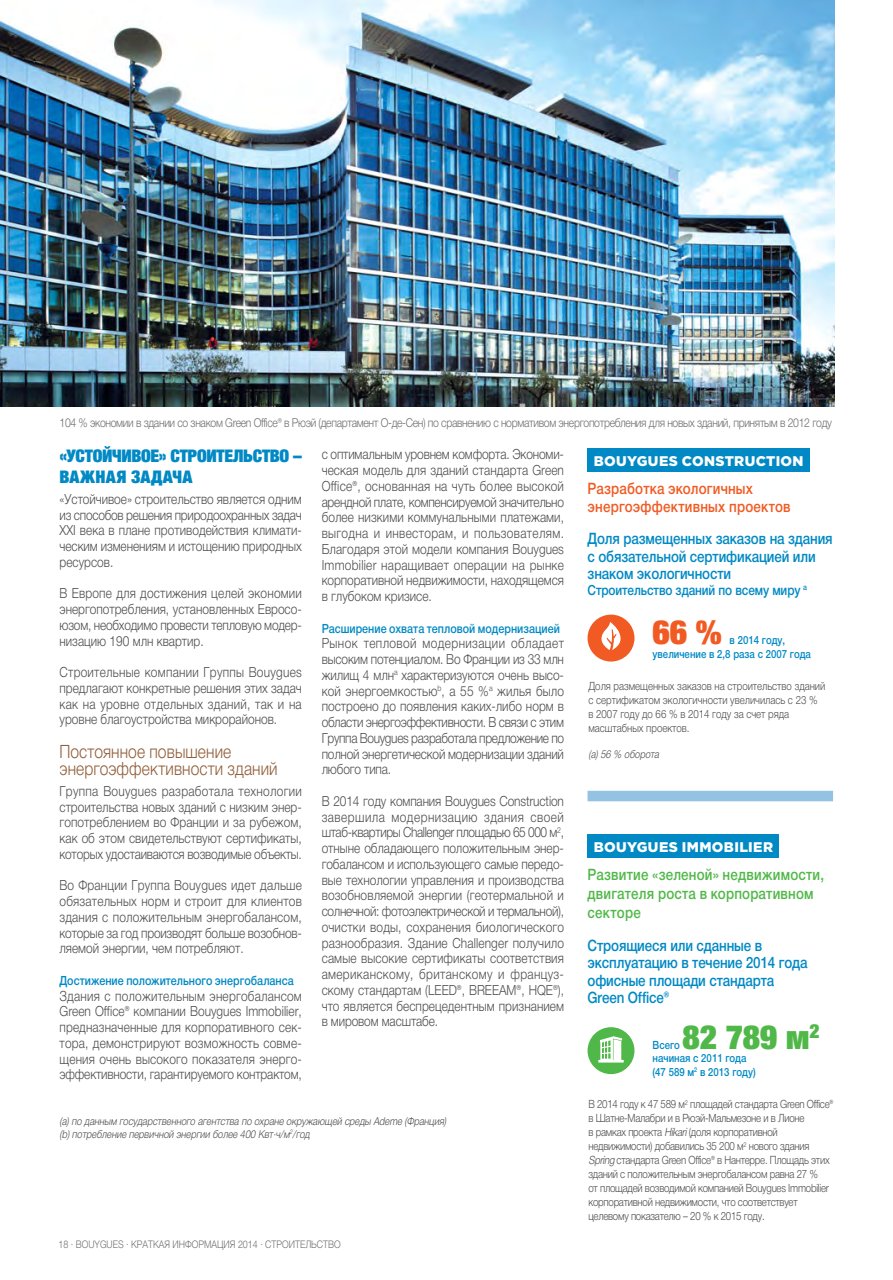
<style>
.page{position:relative;width:893px;height:1280px;background:#fff}
.page>*{position:absolute;margin:0;border:0;box-sizing:border-box;transform-origin:0 0}
.t1{font:900 condensed 33.25px "Helvetica Neue LTCYR";color:#50b848}
.t2{font:900 condensed 33.25px "Helvetica Neue LTCYR";color:#f15a22}
.t3{font:300 18.38px/17.5px "Helvetica Neue LTCYR";letter-spacing:.005em;color:#905d39;scale:.85 1}
.t4{font:900 condensed 17.5px/21px "Helvetica Neue LTCYR";letter-spacing:-.015em;color:#0089c4}
.t5{font:500 15.75px/17.5px "Helvetica Neue LTCYR";letter-spacing:-.01em;color:#0089c4;scale:.85 1}
.t6{font:500 15.75px/18.9px "Helvetica Neue LTCYR";letter-spacing:.015em;color:#50b848;scale:.85 1}
.t7{font:500 15.75px/17.5px "Helvetica Neue LTCYR";letter-spacing:.015em;color:#f15a22;scale:.85 1}
.t8{font:300 14px/15.8px "Helvetica Neue LTCYR";letter-spacing:-.005em;color:#4c4c4e;text-align:justify;scale:.85 1}
.t9{font:900 14px "Gotham";letter-spacing:.025em;color:#fff}
.t10{font:500 14px "Helvetica Neue LTCYR";letter-spacing:-.01em;color:#0089c4;scale:.85 1}
.t11{font:500 12.6px "Helvetica Neue LTCYR";color:#0089c4;scale:.85 1}
.t12{font:300 12.25px "Helvetica Neue LTCYR";letter-spacing:-.03em;color:#6d6e70;scale:.85 1}
.t13{font:300 11.38px/14px "Helvetica Neue LTCYR";letter-spacing:-.025em;color:#4c4c4e;scale:.85 1}
.t14{font:300 11.38px/14px "Helvetica Neue LTCYR";color:#4c4c4e;scale:.85 1}
.t15{font:500 11.38px/14px "Helvetica Neue LTCYR";color:#0089c4;scale:.85 1}
.t16{font:italic 300 10.85px/13.1px "Helvetica Neue LTCYR";color:#4c4c4e;scale:.85 1}
.t17{font:300 10.5px "Helvetica Neue LTCYR";color:#6d6e70;scale:.85 1}
.s1{font-style:italic}
</style>
<div class="page">
<img style="left:0;top:0;width:834px;height:407px">
<div style="left:588px;top:791px;width:245px;height:10px;background:#93c2e2"></div>
<div style="left:588px;top:448px;width:222px;height:24px;background:#0089c4"></div>
<div style="left:588px;top:615px;width:46px;height:46px;background:#f15a22;border-radius:50%"></div>
<svg style="left:601px;top:622px;width:20px;height:28px"></svg>
<div style="left:588px;top:834px;width:191px;height:24px;background:#0089c4"></div>
<div style="left:588px;top:1027px;width:46px;height:47px;background:#50b848;border-radius:50%"></div>
<svg style="left:598px;top:1036px;width:26px;height:26px"></svg>
<p class="t12" style="left:60px;top:418px;width:910px">104 % экономии в здании со знаком Green Office® в Рюэй (департамент О-де-Сен) по сравнению с нормативом энергопотребления для новых зданий, принятым в 2012 году</p>
<p class="t4" style="left:60px;top:447px;width:244px">«УСТОЙЧИВОЕ» СТРОИТЕЛЬСТВО –<br>ВАЖНАЯ ЗАДАЧА</p>
<p class="t8" style="left:60px;top:492px;width:287px">«Устойчивое» строительство является одним из способов решения природоохранных задач XXI века в плане противодействия климати&shy;ческим изменениям и истощению природных ресурсов.</p>
<p class="t8" style="left:60px;top:587px;width:287px">В Европе для достижения целей экономии энергопотребления, установленных Евросо&shy;юзом, необходимо провести тепловую модер&shy;низацию 190 млн квартир.</p>
<p class="t8" style="left:60px;top:666px;width:287px">Строительные компании Группы Bouygues предлагают конкретные решения этих задач как на уровне отдельных зданий, так и на уровне благоустройства микрорайонов.</p>
<h2 class="t3" style="left:60px;top:744px;width:258px">Постоянное повышение энергоэффективности зданий</h2>
<p class="t8" style="left:60px;top:784px;width:287px">Группа Bouygues разработала технологии строительства новых зданий с низким энер&shy;гопотреблением во Франции и за рубежом, как об этом свидетельствуют сертификаты, которых удостаиваются возводимые объекты.</p>
<p class="t8" style="left:60px;top:879px;width:287px">Во Франции Группа Bouygues идет дальше обязательных норм и строит для клиентов здания с положительным энергобалансом, которые за год производят больше возобнов&shy;ляемой энергии, чем потребляют.</p>
<p class="t11" style="left:60px;top:976px;width:277px">Достижение положительного энергобаланса</p>
<p class="t8" style="left:60px;top:989px;width:287px">Здания с положительным энергобалансом Green Office® компании Bouygues Immobilier, предназначенные для корпоративного сек&shy;тора, демонстрируют возможность совме&shy;щения очень высокого показателя энерго&shy;эффективности, гарантируемого контрактом,</p>
<p class="t8" style="left:322px;top:448px;width:287px">с оптимальным уровнем комфорта. Экономи&shy;ческая модель для зданий стандарта Green Office®, основанная на чуть более высокой арендной плате, компенсируемой значительно более низкими коммунальными платежами, выгодна и инвесторам, и пользователям.<br>Благодаря этой модели компания Bouygues Immobilier наращивает операции на рынке корпоративной недвижимости, находящемся в глубоком кризисе.</p>
<p class="t11" style="left:322px;top:624px;width:282px">Расширение охвата тепловой модернизацией</p>
<p class="t8" style="left:322px;top:637px;width:287px">Рынок тепловой модернизации обладает высоким потенциалом. Во Франции из 33 млн жилищ 4 млн<sup>a</sup> характеризуются очень высо&shy;кой энергоемкостью<sup>b</sup>, а 55 %<sup>a</sup> жилья было построено до появления каких-либо норм в области энергоэффективности. В связи с этим Группа Bouygues разработала предложение по полной энергетической модернизации зданий любого типа.</p>
<p class="t8" style="left:322px;top:794px;width:287px">В 2014 году компания Bouygues Construction завершила модернизацию здания своей штаб-квартиры Challenger площадью 65 000 м<sup>2</sup>, отныне обладающего положительным энер&shy;гобалансом и использующего самые передо&shy;вые технологии управления и производства возобновляемой энергии (геотермальной и солнечной: фотоэлектрической и термальной), очистки воды, сохранения биологического разнообразия. Здание Challenger получило самые высокие сертификаты соответствия американскому, британскому и француз&shy;скому стандартам (LEED®, BREEAM®, HQE®), что является беспрецедентным признанием в мировом масштабе.</p>
<p class="t9" style="left:594px;top:455px;width:211px">BOUYGUES CONSTRUCTION</p>
<p class="t7" style="left:588px;top:482px;width:241px">Разработка экологичных энергоэффективных проектов</p>
<p class="t5" style="left:588px;top:532px;width:290px">Доля размещенных заказов на здания с обязательной сертификацией или знаком экологичности</p>
<p class="t10" style="left:588px;top:585px;width:260px">Строительство зданий по всему миру <sup>a</sup></p>
<h1 class="t2" style="left:652px;top:620px;width:71px">66 %</h1>
<p class="t15" style="left:653px;top:634px;width:188px;text-indent:77px">в 2014 году, увеличение в 2,8 раза с 2007 года</p>
<p class="t14" style="left:588px;top:680px;width:280px">Доля размещенных заказов на строительство зданий с сертификатом экологичности увеличилась с 23 % в 2007 году до 66 % в 2014 году за счет ряда масштабных проектов.</p>
<p class="t16" style="left:588px;top:748px;width:87px">(a) 56 % оборота</p>
<p class="t9" style="left:594px;top:841px;width:181px">BOUYGUES IMMOBILIER</p>
<p class="t6" style="left:588px;top:867px;width:280px">Развитие «зеленой» недвижимости, двигателя роста в корпоративном секторе</p>
<p class="t5" style="left:588px;top:938px;width:260px">Строящиеся или сданные в эксплуатацию в течение 2014 года офисные площади стандарта<br>Green Office®</p>
<h1 class="t1" style="left:682px;top:1025px;width:138px">82 789 м<sup>2</sup></h1>
<p class="t15" style="left:652px;top:1052px;width:123px">начиная с 2011 года (47 589 м<sup>2</sup> в 2013 году)</p>
<p class="t15" style="left:652px;top:1039px;width:34px">Всего</p>
<p class="t16" style="left:60px;top:1115px;width:456px">(a) по данным государственного агентства по охране окружающей среды Ademe (Франция) (b) потребление первичной энергии более 400 Квт·ч/м<sup>2</sup>/год</p>
<p class="t17" style="left:59px;top:1240px;width:333px">18 . BOUYGUES . КРАТКАЯ ИНФОРМАЦИЯ 2014 . СТРОИТЕЛЬСТВО</p>
<p class="t13" style="left:588px;top:1098px;width:290px">В 2014 году к 47 589 м<sup>2</sup> площадей стандарта Green Office® в Шатне-Малабри и в Рюэй-Мальмезоне и в Лионе<br>в рамках проекта <span class="s1">Hikari</span>(доля корпоративной недвижимости) добавились 35 200 м<sup>2</sup> нового здания <span class="s1">Spring</span> стандарта Green Office® в Нантерре. Площадь этих зданий с положительным энергобалансом равна 27 %<br>от площадей возводимой компанией Bouygues Immobilier корпоративной недвижимости, что соответствует целевому показателю – 20 % к 2015 году.</p>
</div>
